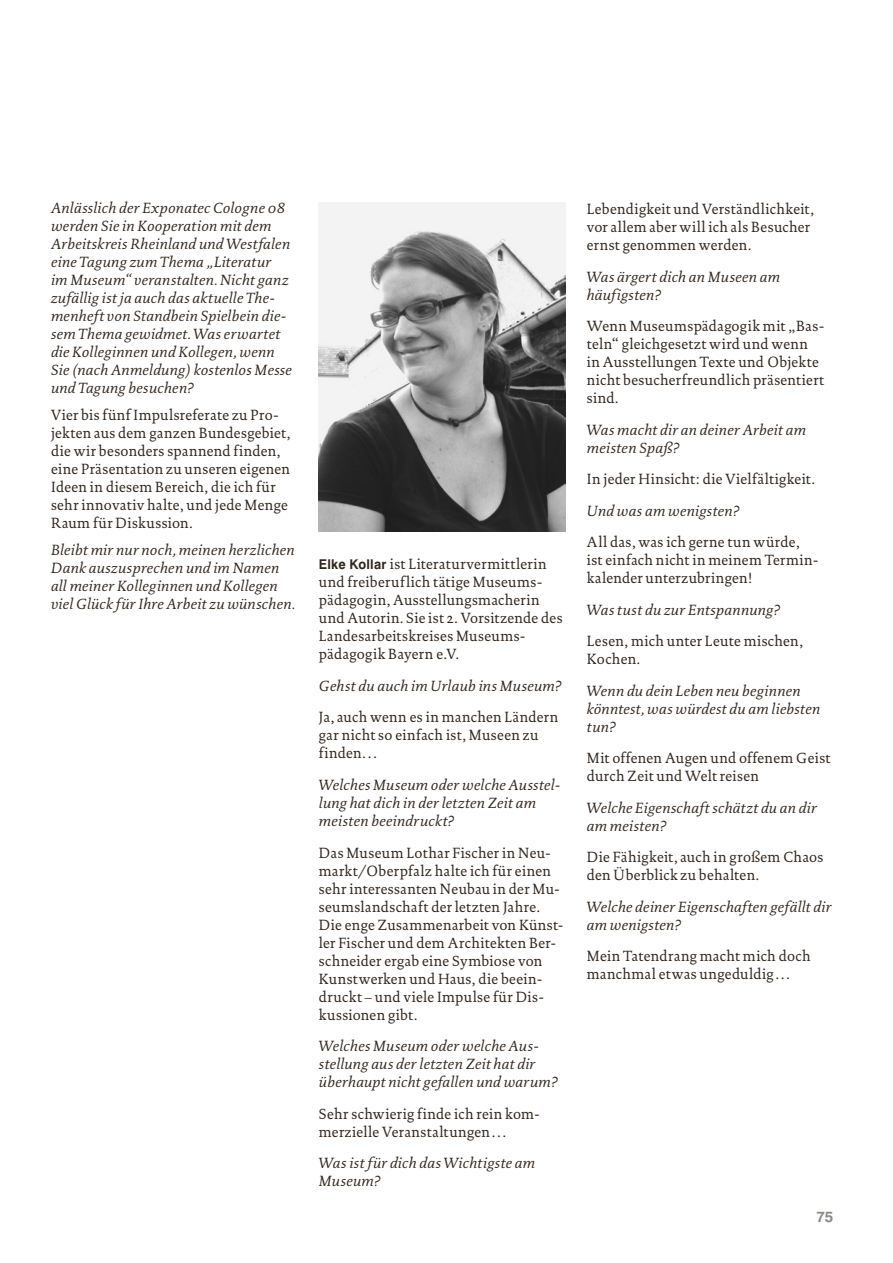
<style>
.page{position:relative;width:893px;height:1263px;background:#fff}
.page>*{position:absolute;margin:0;border:0;box-sizing:border-box;transform-origin:0 0}
.t1{font:15px/18px "DTL Documenta ST";letter-spacing:.025em;color:#32261c;scale:.95 1}
.t2{font:italic 15px/18px "DTL Documenta ST";letter-spacing:.025em;color:#32261c;scale:.95 1}
.t3{font:700 15px "Swiss 721 BT";color:#8b8986}
.s1{font-family:"Swiss 721 BT";font-weight:700;font-size:13.5px}
</style>
<div class="page">
<img style="left:319px;top:203px;width:247px;height:328px">
<p class="t2" style="left:51px;top:199px;width:255px">Anlässlich der Exponatec Cologne 08 werden Sie in Kooperation mit dem Arbeitskreis Rheinland und Westfalen eine Tagung zum Thema „Literatur<br>im Museum“ veranstalten. Nicht ganz zufällig ist ja auch das aktuelle The&shy;menheft von Standbein Spielbein die&shy;sem Thema gewidmet. Was erwartet die Kolleginnen und Kollegen, wenn Sie (nach Anmeldung) kostenlos Messe und Tagung besuchen?</p>
<p class="t1" style="left:51px;top:406px;width:254px">Vier bis fünf Impulsreferate zu Pro&shy;jekten aus dem ganzen Bundesgebiet, die wir besonders spannend finden, eine Präsentation zu unseren eigenen Ideen in diesem Bereich, die ich für sehr innovativ halte, und jede Menge Raum für Diskussion.</p>
<p class="t2" style="left:51px;top:541px;width:258px">Bleibt mir nur noch, meinen herzlichen Dank auszusprechen und im Namen all meiner Kolleginnen und Kollegen viel Glück für Ihre Arbeit zu wünschen.</p>
<p class="t1" style="left:319px;top:555px;width:258px"><span class="s1">Elke Kollar</span> ist Literaturvermittlerin und freiberuflich tätige Museums&shy;pädagogin, Ausstellungsmacherin und Autorin. Sie ist 2. Vorsitzende des Landesarbeitskreises Museums&shy;pädagogik Bayern e.V.</p>
<p class="t2" style="left:319px;top:677px;width:257px">Gehst du auch im Urlaub ins Museum?</p>
<p class="t1" style="left:319px;top:708px;width:254px">Ja, auch wenn es in manchen Ländern gar nicht so einfach ist, Museen zu finden…</p>
<p class="t2" style="left:319px;top:776px;width:256px">Welches Museum oder welche Ausstel&shy;lung hat dich in der letzten Zeit am meisten beeindruckt?</p>
<p class="t1" style="left:319px;top:843px;width:259px">Das Museum Lothar Fischer in Neu&shy;markt/Oberpfalz halte ich für einen sehr interessanten Neubau in der Mu&shy;seumslandschaft der letzten Jahre.<br>Die enge Zusammenarbeit von Künst&shy;ler Fischer und dem Architekten Ber&shy;schneider ergab eine Symbiose von Kunstwerken und Haus, die beein&shy;druckt – und viele Impulse für Dis&shy;kussionen gibt.</p>
<p class="t2" style="left:319px;top:1037px;width:253px">Welches Museum oder welche Aus&shy;stellung aus der letzten Zeit hat dir überhaupt nicht gefallen und warum?</p>
<p class="t1" style="left:319px;top:1104px;width:234px">Sehr schwierig finde ich rein kom&shy;merzielle Veranstaltungen. . .</p>
<p class="t2" style="left:319px;top:1154px;width:229px">Was ist für dich das Wichtigste am<br>Museum?</p>
<p class="t1" style="left:587px;top:200px;width:241px">Lebendigkeit und Verständlichkeit, vor allem aber will ich als Besucher ernst genommen werden.</p>
<p class="t2" style="left:587px;top:267px;width:205px">Was ärgert dich an Museen am häufigsten?</p>
<p class="t1" style="left:587px;top:317px;width:252px">Wenn Museumspädagogik mit „Bas&shy;teln“ gleichgesetzt wird und wenn in Ausstellungen Texte und Objekte nicht besucherfreundlich präsentiert sind.</p>
<p class="t2" style="left:587px;top:420px;width:232px">Was macht dir an deiner Arbeit am meisten Spaß?</p>
<p class="t1" style="left:587px;top:470px;width:242px">In jeder Hinsicht: die Vielfältigkeit.</p>
<p class="t2" style="left:587px;top:501px;width:162px">Und was am wenigsten?</p>
<p class="t1" style="left:587px;top:533px;width:246px">All das, was ich gerne tun würde, ist einfach nicht in meinem Termin&shy;kalender unterzubringen!</p>
<p class="t2" style="left:587px;top:600px;width:205px">Was tust du zur Entspannung?</p>
<p class="t1" style="left:587px;top:632px;width:229px">Lesen, mich unter Leute mischen,<br>Kochen.</p>
<p class="t2" style="left:587px;top:681px;width:247px">Wenn du dein Leben neu beginnen könntest, was würdest du am liebsten tun?</p>
<p class="t1" style="left:587px;top:749px;width:258px">Mit offenen Augen und offenem Geist durch Zeit und Welt reisen</p>
<p class="t2" style="left:587px;top:798px;width:244px">Welche Eigenschaft schätzt du an dir am meisten?</p>
<p class="t1" style="left:587px;top:848px;width:251px">Die Fähigkeit, auch in großem Chaos den Überblick zu behalten.</p>
<p class="t2" style="left:587px;top:897px;width:259px">Welche deiner Eigenschaften gefällt dir am wenigsten?</p>
<p class="t1" style="left:587px;top:947px;width:237px">Mein Tatendrang macht mich doch manchmal etwas ungeduldig...</p>
<p class="t3" style="left:816px;top:1208px;width:19px">75</p>
</div>
